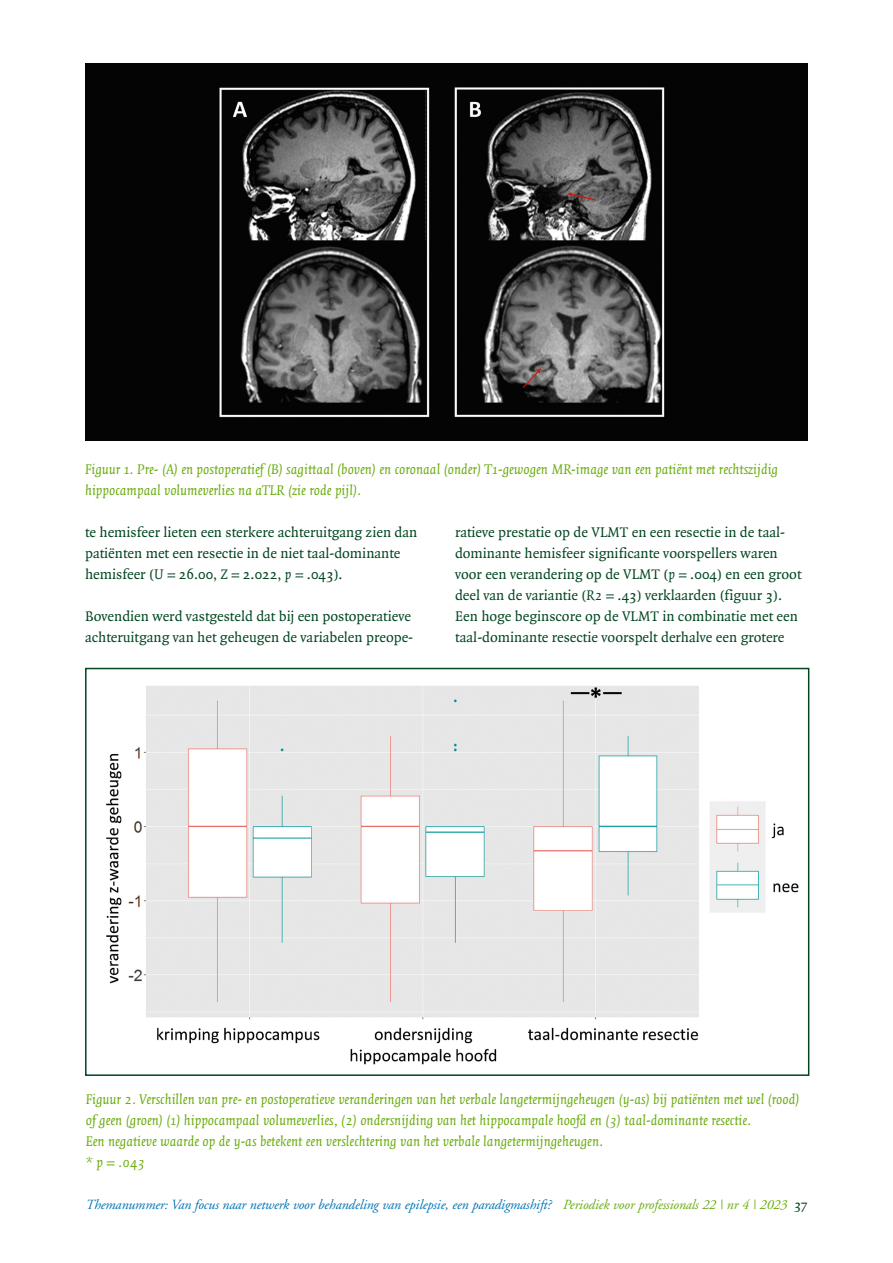
<style>
.page{position:relative;width:893px;height:1263px;background:#fff}
.page>*{position:absolute;margin:0;border:0;box-sizing:border-box;transform-origin:0 0}
.t1{font:15px/21px "Quadraat";color:#004620}
.t2{font:italic 15px/21px "Quadraat";color:#69ac0d}
.t3{font:italic 13.95px "Adobe Garamond";letter-spacing:-.01em;color:#0074b5}
.s1{font-style:italic}
.s2{color:#69ac0d}
.s3{font-family:"Quadraat";font-style:normal;color:#004620}
</style>
<div class="page">
<img style="left:85px;top:64px;width:723px;height:376px">
<img style="left:106px;top:686px;width:693px;height:379px">
<div style="left:85px;top:668px;width:724px;height:408px;border:2px solid #004620"></div>
<p class="t2" style="left:85px;top:459px;width:695px">Figuur 1. Pre- (A) en postoperatief (B) sagittaal (boven) en coronaal (onder) T1-gewogen MR-image van een patiënt met rechtszijdig hippocampaal volumeverlies na aTLR (zie rode pijl).</p>
<p class="t1" style="left:85px;top:522px;width:334px">te hemisfeer lieten een sterkere achteruitgang zien dan patiënten met een resectie in de niet taal-dominante hemisfeer (<span class="s1">U</span> = 26.00, <span class="s1">Z</span> = 2.022, <span class="s1">p</span> = .043).</p>
<p class="t1" style="left:85px;top:606px;width:330px">Bovendien werd vastgesteld dat bij een postoperatieve achteruitgang van het geheugen de variabelen preope-</p>
<p class="t1" style="left:455px;top:522px;width:348px">ratieve prestatie op de VLMT en een resectie in de taal&shy;dominante hemisfeer significante voorspellers waren voor een verandering op de VLMT (<span class="s1">p</span> = .004) en een groot deel van de variantie (<span class="s1">R2</span> = .43) verklaarden (figuur 3).<br>Een hoge beginscore op de VLMT in combinatie met een taal-dominante resectie voorspelt derhalve een grotere</p>
<p class="t2" style="left:86px;top:1089px;width:715px">Figuur 2. Verschillen van pre- en postoperatieve veranderingen van het verbale langetermijngeheugen (y-as) bij patiënten met wel (rood) of geen (groen) (1) hippocampaal volumeverlies, (2) ondersnijding van het hippocampale hoofd en (3) taal-dominante resectie.<br>Een negatieve waarde op de y-as betekent een verslechtering van het verbale langetermijngeheugen.<br>* p = .043</p>
<p class="t3" style="left:85px;top:1197px;width:724px">Themanummer: Van focus naar netwerk voor behandeling van epilepsie, een paradigmashift? <span class="s2">Periodiek voor professionals 22 | nr 4 | 2023</span> <span class="s3">37</span></p>
</div>
